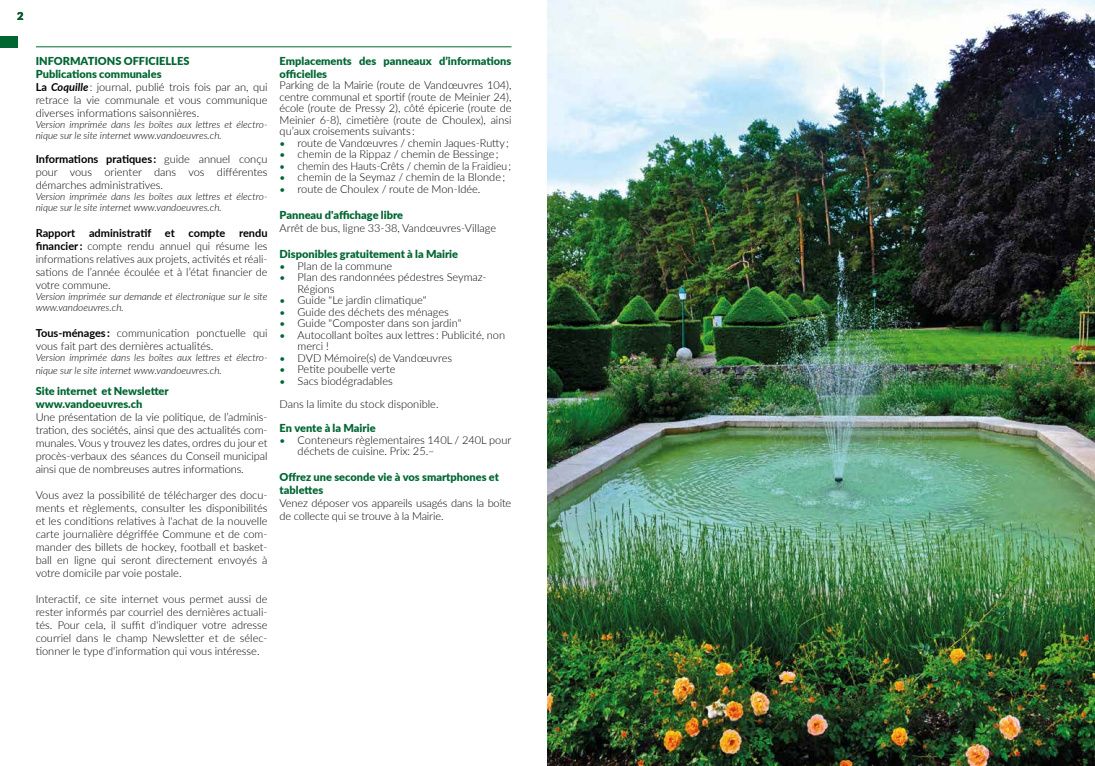
<style>
.page{position:relative;width:1095px;height:766px;background:#fff}
.page>*{position:absolute;margin:0;border:0;box-sizing:border-box;transform-origin:0 0}
.t1{font:300 11px/13px "Lato";color:#000}
.t2{font:900 11px/13px "Lato";color:#006632}
.t3{font:300 11px "Lato";color:#000;scale:.94 1}
.t4{font:italic 300 10px/11px "Lato";color:#000}
.s1{font-weight:900;color:#006632}
.s2{font-weight:700}
.s3{font-weight:700;font-style:italic}
.s4{font-weight:400;font-size:10px;color:#006632}
</style>
<div class="page">
<hr style="left:36px;top:47px;width:475px;height:1px;background:#006632">
<div style="left:0;top:36px;width:17px;height:11px;background:#006632"></div>
<img style="left:547px;top:0;width:547px;height:765px">
<p class="t2" style="left:17px;top:9px;width:8px">2</p>
<p class="t1" style="left:36px;top:54px;width:233px"><span class="s1">INFORMATIONS OFFICIELLES<br>Publications communales<br></span><span class="s2">La</span> <span class="s3">Coquille</span> : journal, publié trois fois par an, qui retrace la vie communale et vous communique diverses informations saisonnières.</p>
<p class="t4" style="left:36px;top:118px;width:233px">Version imprimée dans les boîtes aux lettres et électro&shy;nique sur le site internet www.vandoeuvres.ch.</p>
<p class="t1" style="left:36px;top:152px;width:233px;text-align:justify"><span class="s2">Informations pratiques :</span> guide annuel conçu pour vous orienter dans vos différentes démarches administratives.</p>
<p class="t4" style="left:36px;top:190px;width:233px">Version imprimée dans les boîtes aux lettres et électro&shy;nique sur le site internet www.vandoeuvres.ch.</p>
<p class="t1" style="left:36px;top:226px;width:233px;text-align:justify"><span class="s2">Rapport administratif et compte rendu financier:</span> compte rendu annuel qui résume les informations relatives aux projets, activités et réali&shy;sations de l’année écoulée et à l’état financier de votre commune.</p>
<p class="t4" style="left:36px;top:290px;width:233px">Version imprimée sur demande et électronique sur le site www.vandoeuvres.ch.</p>
<p class="t1" style="left:36px;top:326px;width:233px"><span class="s2">Tous-ménages:</span> communication ponctuelle qui vous fait part des dernières actualités.</p>
<p class="t4" style="left:36px;top:350px;width:233px;line-height:13px">Version imprimée dans les boîtes aux lettres et électro&shy;nique sur le site internet www.vandoeuvres.ch.</p>
<p class="t2" style="left:36px;top:384px;width:134px">Site internet et Newsletter www.vandoeuvres.ch</p>
<p class="t1" style="left:36px;top:410px;width:233px;text-align:justify">Une présentation de la vie politique, de l’adminis&shy;tration, des sociétés, ainsi que des actualités com&shy;munales. Vous y trouvez les dates, ordres du jour et procès-verbaux des séances du Conseil municipal ainsi que de nombreuses autres informations.</p>
<p class="t1" style="left:36px;top:488px;width:233px;text-align:justify">Vous avez la possibilité de télécharger des docu&shy;ments et règlements, consulter les disponibilités et les conditions relatives à l'achat de la nouvelle carte journalière dégriffée Commune et de com&shy;mander des billets de hockey, football et basket&shy;ball en ligne qui seront directement envoyés à votre domicile par voie postale.</p>
<p class="t1" style="left:36px;top:592px;width:233px;text-align:justify">Interactif, ce site internet vous permet aussi de rester informés par courriel des dernières actuali&shy;tés. Pour cela, il suffit d'indiquer votre adresse courriel dans le champ Newsletter et de sélec&shy;tionner le type d'information qui vous intéresse.</p>
<p class="t2" style="left:279px;top:54px;width:233px">Emplacements des panneaux d’informations officielles</p>
<p class="t1" style="left:279px;top:79px;width:233px;line-height:11.5px;text-align:justify">Parking de la Mairie (route de Vandœuvres 104), centre communal et sportif (route de Meinier 24), école (route de Pressy 2), côté épicerie (route de Meinier 6-8), cimetière (route de Choulex), ainsi qu’aux croisements suivants :</p>
<p class="t1" style="left:279px;top:136px;width:231px"><span class="s4">•</span> route de Vandœuvres / chemin Jaques-Rutty ;</p>
<p class="t1" style="left:279px;top:147px;width:220px"><span class="s4">•</span> chemin de la Rippaz / chemin de Bessinge ;</p>
<p class="t3" style="left:279px;top:158px;width:248px"><span class="s4">•</span> chemin des Hauts-Crêts / chemin de la Fraidieu ;</p>
<p class="t1" style="left:279px;top:170px;width:227px"><span class="s4">•</span> chemin de la Seymaz / chemin de la Blonde ;</p>
<p class="t1" style="left:279px;top:182px;width:202px"><span class="s4">•</span> route de Choulex / route de Mon-Idée.</p>
<p class="t2" style="left:279px;top:208px;width:125px">Panneau d'affichage libre</p>
<p class="t1" style="left:279px;top:221px;width:218px">Arrêt de bus, ligne 33-38, Vandœuvres-Village</p>
<p class="t2" style="left:279px;top:247px;width:180px">Disponibles gratuitement à la Mairie</p>
<p class="t1" style="left:279px;top:258px;width:114px"><span class="s4">•</span> Plan de la commune</p>
<p class="t1" style="left:297px;top:271px;width:190px;line-height:11.5px;text-indent:-18px"><span class="s4">•</span> Plan des randonnées pédestres Seymaz-<br>Régions</p>
<p class="t1" style="left:279px;top:293px;width:148px"><span class="s4">•</span> Guide "Le jardin climatique"</p>
<p class="t1" style="left:279px;top:304px;width:171px"><span class="s4">•</span> Guide des déchets des ménages</p>
<p class="t1" style="left:279px;top:316px;width:183px"><span class="s4">•</span> Guide "Composter dans son jardin"</p>
<p class="t1" style="left:297px;top:328px;width:209px;line-height:11.5px;text-indent:-18px"><span class="s4">•</span> Autocollant boîtes aux lettres : Publicité, non merci !</p>
<p class="t1" style="left:279px;top:350px;width:174px"><span class="s4">•</span> DVD Mémoire(s) de Vandœuvres</p>
<p class="t1" style="left:279px;top:362px;width:117px"><span class="s4">•</span> Petite poubelle verte</p>
<p class="t1" style="left:279px;top:368px;width:160px;line-height:23px"><span class="s4">•</span> Sacs biodégradables<br>Dans la limite du stock disponible.</p>
<p class="t2" style="left:279px;top:421px;width:97px">En vente à la Mairie</p>
<p class="t1" style="left:297px;top:433px;width:215px;line-height:11.5px;text-indent:-18px"><span class="s4">•</span> Conteneurs règlementaires 140L / 240L pour déchets de cuisine. Prix: 25.–</p>
<p class="t2" style="left:279px;top:470px;width:221px">Offrez une seconde vie à vos smartphones et tablettes</p>
<p class="t1" style="left:279px;top:496px;width:233px">Venez déposer vos appareils usagés dans la boîte de collecte qui se trouve à la Mairie.</p>
</div>
